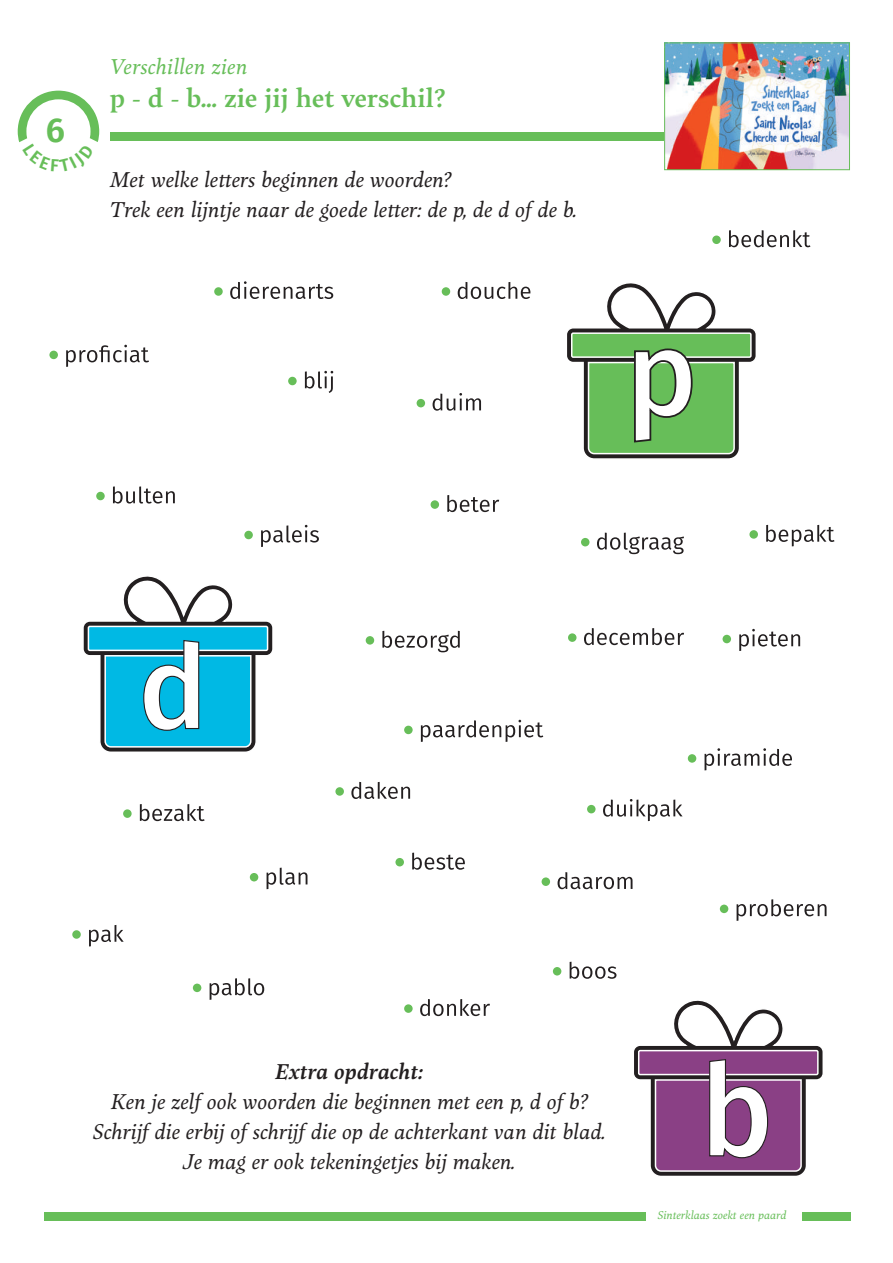
<style>
.page{position:relative;width:893px;height:1263px;background:#fff}
.page>*{position:absolute;margin:0;border:0;box-sizing:border-box;transform-origin:0 0}
.t1{font:600 34.5px "Fira Sans";color:#67be59}
.t2{font:600 27px "Maecenas";color:#67be59}
.t3{font:italic 22.5px/30px "Maecenas";color:#231f20;text-align:center}
.t4{font:italic 22.5px "Maecenas";letter-spacing:.01em;color:#67be59}
.t5{font:italic 600 22.5px "Maecenas";color:#231f20}
.t6{font:italic 12px "Maecenas";color:#67be59}
</style>
<div class="page">
<div style="left:110px;top:133px;width:673px;height:8px;background:#67be59"></div>
<img style="left:666px;top:45px;width:182px;height:123px">
<div style="left:664px;top:43px;width:186px;height:127px;border:1px solid #67be59"></div>
<svg style="left:83px;top:576px;width:190px;height:176px"></svg>
<svg style="left:634px;top:1000px;width:189px;height:176px"></svg>
<svg style="left:567px;top:283px;width:189px;height:176px"></svg>
<svg style="left:433px;top:393px;width:48px;height:18px"></svg>
<div style="left:417px;top:399px;width:8px;height:8px;background:#67be59;border-radius:50%"></div>
<svg style="left:351px;top:782px;width:59px;height:17px"></svg>
<div style="left:335px;top:787px;width:9px;height:9px;background:#67be59;border-radius:50%"></div>
<svg style="left:230px;top:281px;width:103px;height:18px"></svg>
<div style="left:214px;top:287px;width:9px;height:9px;background:#67be59;border-radius:50%"></div>
<svg style="left:584px;top:628px;width:100px;height:17px"></svg>
<div style="left:568px;top:633px;width:8px;height:9px;background:#67be59;border-radius:50%"></div>
<svg style="left:558px;top:872px;width:74px;height:17px"></svg>
<div style="left:542px;top:877px;width:8px;height:9px;background:#67be59;border-radius:50%"></div>
<svg style="left:420px;top:999px;width:70px;height:17px"></svg>
<div style="left:404px;top:1004px;width:9px;height:9px;background:#67be59;border-radius:50%"></div>
<svg style="left:603px;top:799px;width:80px;height:22px"></svg>
<div style="left:587px;top:805px;width:9px;height:8px;background:#67be59;border-radius:50%"></div>
<svg style="left:458px;top:282px;width:72px;height:17px"></svg>
<div style="left:442px;top:287px;width:8px;height:9px;background:#67be59;border-radius:50%"></div>
<svg style="left:597px;top:533px;width:87px;height:21px"></svg>
<div style="left:581px;top:538px;width:8px;height:8px;background:#67be59;border-radius:50%"></div>
<svg style="left:739px;top:629px;width:61px;height:22px"></svg>
<div style="left:722px;top:635px;width:9px;height:8px;background:#67be59;border-radius:50%"></div>
<svg style="left:421px;top:720px;width:122px;height:22px"></svg>
<div style="left:404px;top:726px;width:9px;height:8px;background:#67be59;border-radius:50%"></div>
<svg style="left:66px;top:345px;width:83px;height:22px"></svg>
<div style="left:49px;top:351px;width:9px;height:8px;background:#67be59;border-radius:50%"></div>
<svg style="left:261px;top:525px;width:58px;height:22px"></svg>
<div style="left:244px;top:531px;width:9px;height:8px;background:#67be59;border-radius:50%"></div>
<svg style="left:704px;top:748px;width:88px;height:22px"></svg>
<div style="left:688px;top:754px;width:8px;height:9px;background:#67be59;border-radius:50%"></div>
<svg style="left:737px;top:899px;width:89px;height:22px"></svg>
<div style="left:720px;top:905px;width:8px;height:8px;background:#67be59;border-radius:50%"></div>
<svg style="left:210px;top:978px;width:54px;height:22px"></svg>
<div style="left:193px;top:983px;width:8px;height:9px;background:#67be59;border-radius:50%"></div>
<svg style="left:89px;top:925px;width:35px;height:21px"></svg>
<div style="left:72px;top:930px;width:9px;height:9px;background:#67be59;border-radius:50%"></div>
<svg style="left:267px;top:868px;width:40px;height:21px"></svg>
<div style="left:250px;top:873px;width:8px;height:8px;background:#67be59;border-radius:50%"></div>
<svg style="left:382px;top:631px;width:78px;height:21px"></svg>
<div style="left:366px;top:636px;width:8px;height:9px;background:#67be59;border-radius:50%"></div>
<svg style="left:113px;top:486px;width:62px;height:17px"></svg>
<div style="left:96px;top:492px;width:9px;height:8px;background:#67be59;border-radius:50%"></div>
<svg style="left:570px;top:962px;width:46px;height:17px"></svg>
<div style="left:553px;top:967px;width:8px;height:8px;background:#67be59;border-radius:50%"></div>
<svg style="left:729px;top:230px;width:81px;height:17px"></svg>
<div style="left:712px;top:236px;width:9px;height:8px;background:#67be59;border-radius:50%"></div>
<svg style="left:447px;top:495px;width:52px;height:17px"></svg>
<div style="left:431px;top:500px;width:8px;height:9px;background:#67be59;border-radius:50%"></div>
<svg style="left:412px;top:853px;width:53px;height:17px"></svg>
<div style="left:395px;top:858px;width:9px;height:8px;background:#67be59;border-radius:50%"></div>
<svg style="left:766px;top:525px;width:68px;height:21px"></svg>
<div style="left:749px;top:530px;width:9px;height:9px;background:#67be59;border-radius:50%"></div>
<svg style="left:140px;top:804px;width:65px;height:17px"></svg>
<div style="left:123px;top:809px;width:9px;height:9px;background:#67be59;border-radius:50%"></div>
<svg style="left:305px;top:371px;width:28px;height:22px"></svg>
<div style="left:288px;top:377px;width:9px;height:8px;background:#67be59;border-radius:50%"></div>
<div style="left:802px;top:1213px;width:49px;height:8px;background:#67be59"></div>
<div style="left:44px;top:1213px;width:601px;height:8px;background:#67be59"></div>
<svg style="left:18px;top:91px;width:81px;height:52px"></svg>
<h1 class="t1" style="left:46px;top:106px;width:21px">6</h1>
<p class="t4" style="left:110px;top:50px;width:139px">Verschillen zien</p>
<p class="t2" style="left:110px;top:77px;width:337px">p - d - b… zie jij het verschil?</p>
<p class="t3" style="left:110px;top:163px;width:468px;text-align:left">Met welke letters beginnen de woorden?<br>Trek een lijntje naar de goede letter: de p, de d of de b.</p>
<p class="t5" style="left:275px;top:1054px;width:150px">Extra opdracht:</p>
<p class="t3" style="left:93px;top:1085px;width:514px">Ken je zelf ook woorden die beginnen met een p, d of b?<br>Schrijf die erbij of schrijf die op de achterkant van dit blad.<br>Je mag er ook tekeningetjes bij maken.</p>
<p class="t6" style="left:658px;top:1206px;width:130px">Sinterklaas zoekt een paard</p>
</div>
